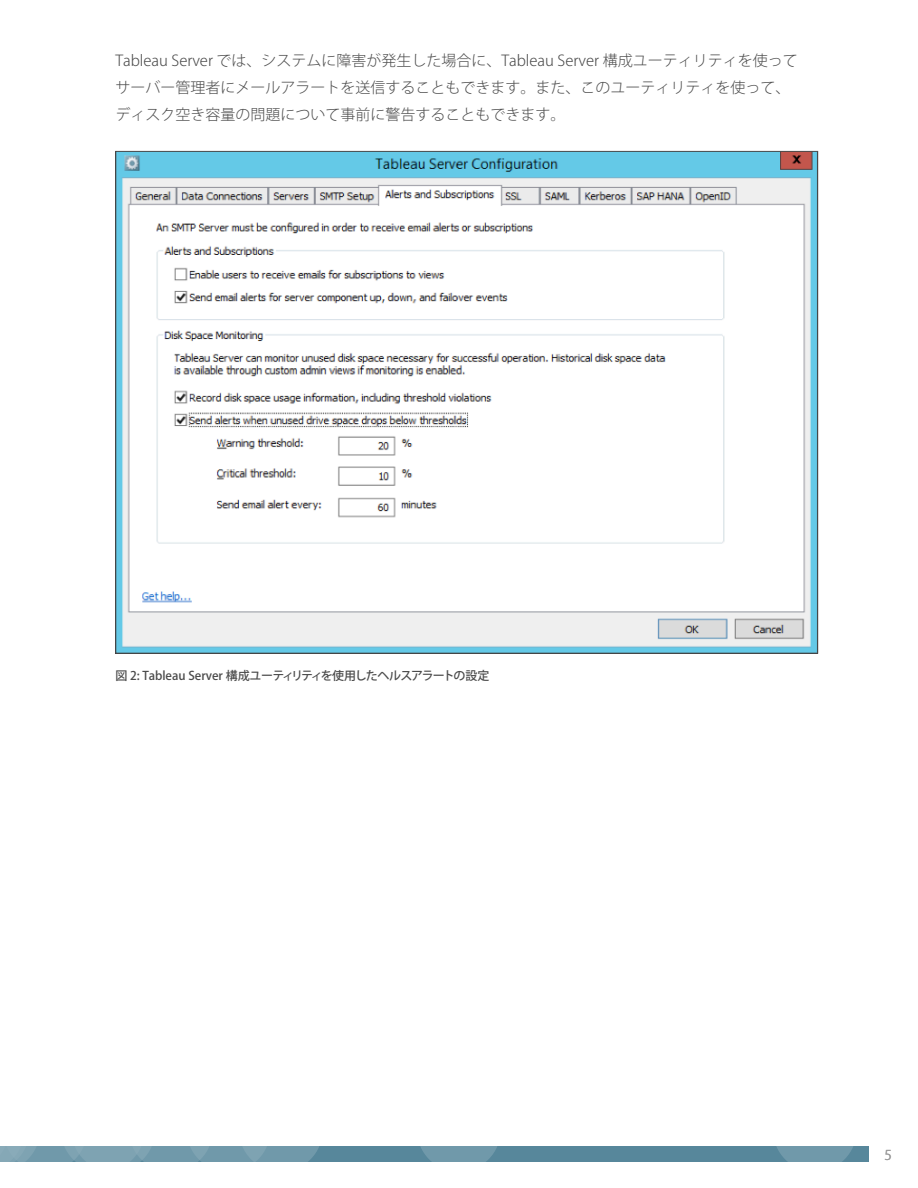
<style>
.page{position:relative;width:918px;height:1188px;background:#fff}
.page>*{position:absolute;margin:0;border:0;box-sizing:border-box;transform-origin:0 0}
.BODYCOPY-standard{font:300 15px/27px "Koz Go Pro";color:#4b4b4b}
.t1{font:13.5px "Koz Go Pro";color:#9b9b9b}
.BODYCOPY-standard-2{font:500 12px "Koz Go Pro";letter-spacing:-.03em;color:#4b4b4b}
</style>
<div class="page">
<div style="left:0;top:1147px;width:868px;height:15px;background:#57879b"></div>
<svg style="left:421px;top:1147px;width:76px;height:15px"></svg>
<svg style="left:777px;top:1147px;width:76px;height:15px"></svg>
<svg style="left:0;top:1147px;width:319px;height:15px"></svg>
<img style="left:118px;top:153px;width:698px;height:498px">
<p class="BODYCOPY-standard" style="left:116px;top:47px;width:684px">Tableau Server では、システムに障害が発生した場合に、Tableau Server 構成ユーティリティを使ってサーバー管理者にメールアラートを送信することもできます。また、このユーティリティを使って、ディスク空き容量の問題について事前に警告することもできます。</p>
<p class="BODYCOPY-standard-2" style="left:116px;top:668px;width:375px">図 2: Tableau Server 構成ユーティリティを使用したヘルスアラートの設定</p>
<p class="t1" style="left:885px;top:1146px;width:9px">5</p>
</div>
